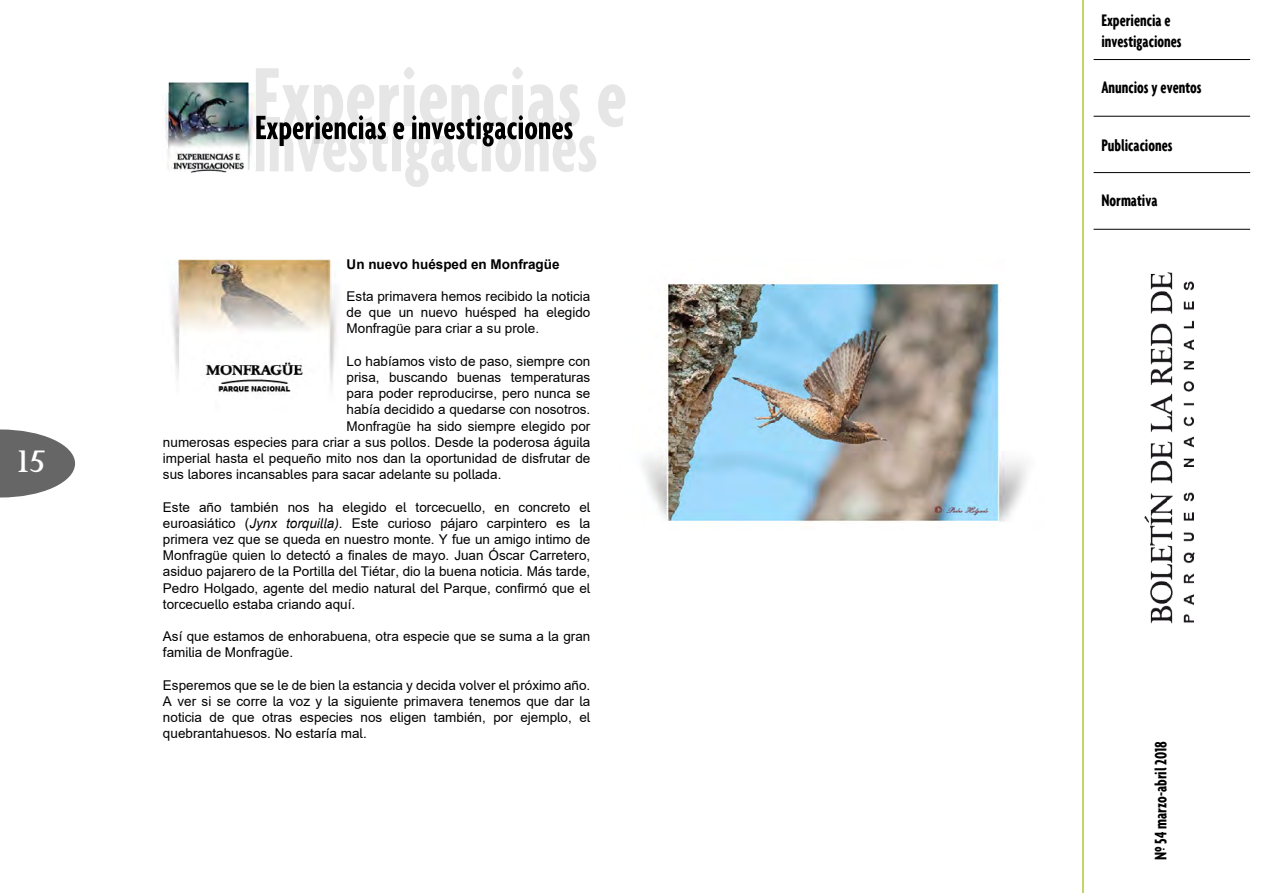
<style>
.page{position:relative;width:1263px;height:893px;background:#fff}
.page>*{position:absolute;margin:0;border:0;box-sizing:border-box;transform-origin:0 0}
.t1{font:30px "Palermo";color:#fff}
.t2{font:700 extra-condensed 18px/21.6px "Agenda";color:#000}
.t3{font:13.5px/16.2px "Arial";color:#000;text-align:justify}
.t4{font:700 13.5px "Arial";color:#000}
.s1{font-style:italic}
</style>
<div class="page">
<svg style="left:0;top:429px;width:75px;height:68px"></svg>
<img style="left:1126px;top:115px;width:83px;height:509px">
<hr style="left:1082px;top:0;width:2px;height:893px;background:#b3c935">
<hr style="left:1093px;top:59px;width:157px;height:1px;background:#000">
<hr style="left:1093px;top:172px;width:157px;height:1px;background:#000">
<hr style="left:1093px;top:116px;width:157px;height:1px;background:#000">
<hr style="left:1093px;top:229px;width:157px;height:1px;background:#000">
<svg style="left:255px;top:67px;width:370px;height:120px"></svg>
<img style="left:165px;top:82px;width:90px;height:91px">
<img style="left:171px;top:259px;width:166px;height:134px">
<img style="left:643px;top:283px;width:383px;height:239px">
<h1 class="t1" style="left:14px;top:444px;width:33px">15</h1>
<p class="t4" style="left:347px;top:254px;width:215px">Un nuevo huésped en Monfragüe</p>
<p class="t3" style="left:347px;top:288px;width:245px">Esta primavera hemos recibido la noticia de que un nuevo huésped ha elegido Monfragüe para criar a su prole.</p>
<p class="t3" style="left:347px;top:353px;width:245px">Lo habíamos visto de paso, siempre con</p>
<p class="t3" style="left:347px;top:369px;width:245px">prisa, buscando buenas temperaturas</p>
<p class="t3" style="left:347px;top:385px;width:245px">para poder reproducirse, pero nunca se</p>
<p class="t3" style="left:347px;top:401px;width:245px">había decidido a quedarse con nosotros.</p>
<p class="t3" style="left:347px;top:418px;width:245px">Monfragüe ha sido siempre elegido por</p>
<p class="t3" style="left:163px;top:434px;width:429px">numerosas especies para criar a sus pollos. Desde la poderosa águila</p>
<p class="t3" style="left:163px;top:450px;width:429px">imperial hasta el pequeño mito nos dan la oportunidad de disfrutar de</p>
<p class="t3" style="left:163px;top:466px;width:340px">sus labores incansables para sacar adelante su pollada.</p>
<p class="t3" style="left:163px;top:499px;width:429px">Este año también nos ha elegido el torcecuello, en concreto el euroasiático (<span class="s1">Jynx torquilla)</span>. Este curioso pájaro carpintero es la primera vez que se queda en nuestro monte. Y fue un amigo intimo de Monfragüe quien lo detectó a finales de mayo. Juan Óscar Carretero, asiduo pajarero de la Portilla del Tiétar, dio la buena noticia. Más tarde, Pedro Holgado, agente del medio natural del Parque, confirmó que el torcecuello estaba criando aquí.</p>
<p class="t3" style="left:163px;top:628px;width:429px">Así que estamos de enhorabuena, otra especie que se suma a la gran familia de Monfragüe.</p>
<p class="t3" style="left:163px;top:677px;width:429px">Esperemos que se le de bien la estancia y decida volver el próximo año.<br>A ver si se corre la voz y la siguiente primavera tenemos que dar la noticia de que otras especies nos eligen también, por ejemplo, el quebrantahuesos. No estaría mal.</p>
<h2 class="t2" style="left:1101px;top:9px;width:82px">Experiencia e investigaciones</h2>
<h2 class="t2" style="left:1101px;top:76px;width:102px">Anuncios y eventos</h2>
<h2 class="t2" style="left:1101px;top:134px;width:73px">Publicaciones</h2>
<h2 class="t2" style="left:1101px;top:189px;width:58px">Normativa</h2>
<h2 class="t2" style="left:1149px;top:860px;width:121px;rotate:-90deg">Nº 54 marzo-abril 2018</h2>
</div>
